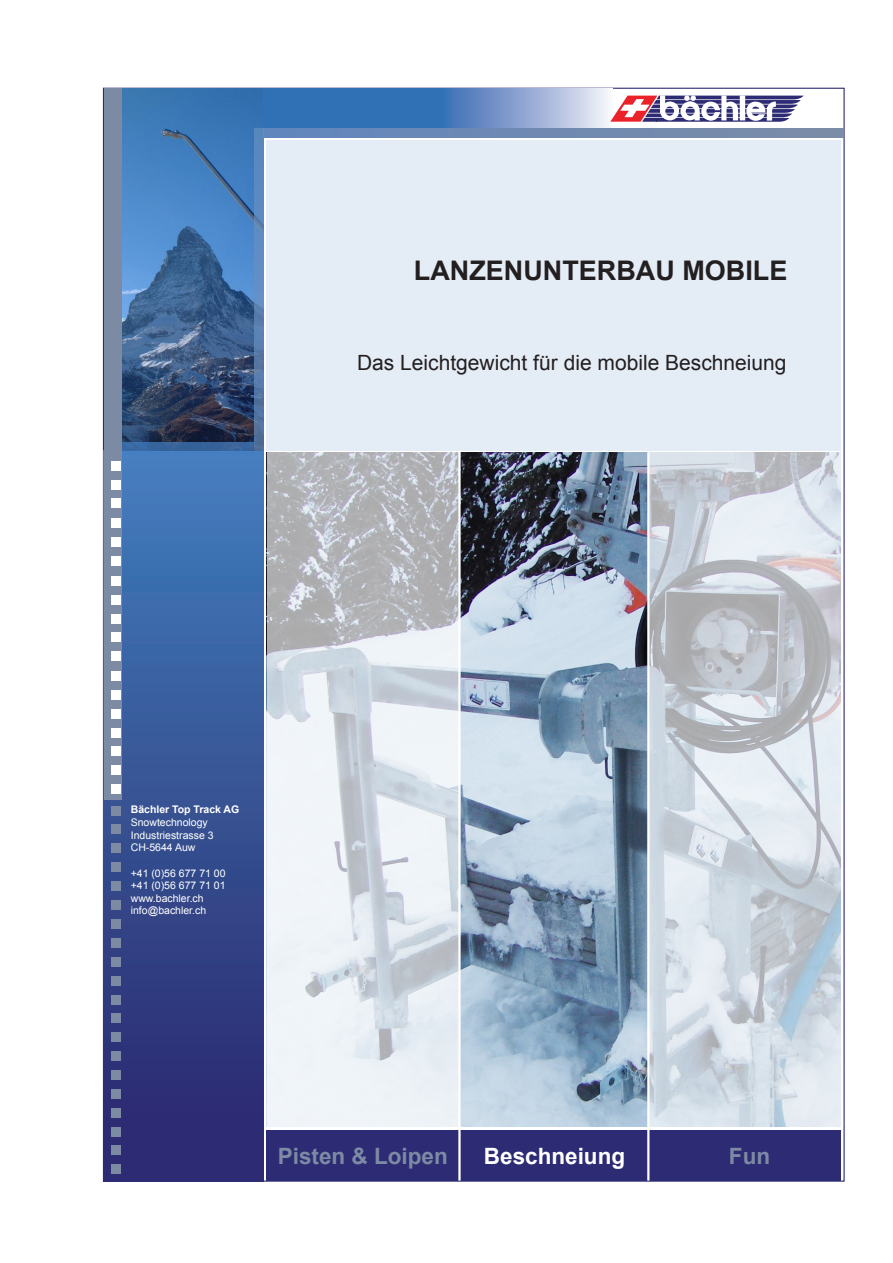
<style>
.page{position:relative;width:893px;height:1263px;background:#fff}
.page>*{position:absolute;margin:0;border:0;box-sizing:border-box;transform-origin:0 0}
.t1{font:700 27px "Arial";color:#231f20}
.t2{font:700 22.5px "Arial";color:#7d8aa4}
.t3{font:700 22.5px "Arial";color:#fff}
.t4{font:21px "Arial";color:#231f20}
.t5{font:10.5px/12.6px "Arial";color:#fff}
.t6{font:700 10.5px "Arial";color:#fff}
</style>
<div class="page">
<img style="left:121px;top:89px;width:142px;height:353px">
<svg style="left:104px;top:800px;width:17px;height:381px;background:#323d81"></svg>
<svg style="left:121px;top:442px;width:133px;height:9px"></svg>
<div style="left:267px;top:140px;width:574px;height:310px;background:#e4ecf6"></div>
<img style="left:461px;top:453px;width:186px;height:674px">
<svg style="left:263px;top:89px;width:350px;height:40px;background:#618dc4"></svg>
<div style="left:121px;top:451px;width:143px;height:731px;background:linear-gradient(to bottom,#437ebd,#2a246b)"></div>
<svg style="left:610px;top:95px;width:194px;height:28px"></svg>
<div style="left:104px;top:89px;width:17px;height:711px;background:#7d8aa4"></div>
<div style="left:111px;top:671px;width:10px;height:10px;background:#fff"></div>
<div style="left:111px;top:690px;width:10px;height:9px;background:#fff"></div>
<div style="left:111px;top:709px;width:10px;height:9px;background:#fff"></div>
<div style="left:111px;top:728px;width:10px;height:9px;background:#fff"></div>
<div style="left:111px;top:747px;width:10px;height:9px;background:#fff"></div>
<div style="left:111px;top:765px;width:10px;height:10px;background:#fff"></div>
<div style="left:111px;top:784px;width:10px;height:10px;background:#fff"></div>
<div style="left:111px;top:806px;width:10px;height:9px;background:#7d8aa4"></div>
<div style="left:111px;top:825px;width:10px;height:9px;background:#7d8aa4"></div>
<div style="left:111px;top:843px;width:10px;height:10px;background:#7d8aa4"></div>
<div style="left:111px;top:862px;width:10px;height:10px;background:#7d8aa4"></div>
<div style="left:111px;top:881px;width:10px;height:9px;background:#7d8aa4"></div>
<div style="left:111px;top:900px;width:10px;height:9px;background:#7d8aa4"></div>
<div style="left:111px;top:919px;width:10px;height:9px;background:#7d8aa4"></div>
<div style="left:111px;top:938px;width:10px;height:10px;background:#7d8aa4"></div>
<div style="left:111px;top:957px;width:10px;height:9px;background:#7d8aa4"></div>
<div style="left:111px;top:976px;width:10px;height:9px;background:#7d8aa4"></div>
<div style="left:111px;top:995px;width:10px;height:9px;background:#7d8aa4"></div>
<div style="left:111px;top:1014px;width:10px;height:9px;background:#7d8aa4"></div>
<div style="left:111px;top:1032px;width:10px;height:10px;background:#7d8aa4"></div>
<div style="left:111px;top:1051px;width:10px;height:10px;background:#7d8aa4"></div>
<div style="left:111px;top:1070px;width:10px;height:10px;background:#7d8aa4"></div>
<div style="left:111px;top:1089px;width:10px;height:9px;background:#7d8aa4"></div>
<div style="left:111px;top:1108px;width:10px;height:9px;background:#7d8aa4"></div>
<div style="left:111px;top:1127px;width:10px;height:9px;background:#7d8aa4"></div>
<div style="left:111px;top:1146px;width:10px;height:9px;background:#7d8aa4"></div>
<div style="left:111px;top:1164px;width:10px;height:10px;background:#7d8aa4"></div>
<svg style="left:264px;top:129px;width:579px;height:9px;background:#6e89b1"></svg>
<div style="left:111px;top:576px;width:10px;height:9px;background:#fff"></div>
<div style="left:111px;top:595px;width:10px;height:9px;background:#fff"></div>
<div style="left:111px;top:614px;width:10px;height:9px;background:#fff"></div>
<div style="left:111px;top:633px;width:10px;height:9px;background:#fff"></div>
<div style="left:111px;top:652px;width:10px;height:9px;background:#fff"></div>
<div style="left:267px;top:1130px;width:574px;height:51px;background:#2d2b74"></div>
<div style="left:111px;top:537px;width:10px;height:10px;background:#fff"></div>
<div style="left:111px;top:556px;width:10px;height:10px;background:#fff"></div>
<div style="left:111px;top:461px;width:10px;height:9px;background:#fff"></div>
<div style="left:111px;top:480px;width:10px;height:9px;background:#fff"></div>
<div style="left:111px;top:499px;width:10px;height:9px;background:#fff"></div>
<div style="left:111px;top:518px;width:10px;height:9px;background:#fff"></div>
<hr style="left:458px;top:451px;width:3px;height:729px;background:#fff">
<hr style="left:647px;top:452px;width:2px;height:728px;background:#fff">
<svg style="left:254px;top:129px;width:10px;height:322px;background:#5982b4"></svg>
<svg style="left:649px;top:453px;width:192px;height:674px;background:#d0d7dd"></svg>
<svg style="left:267px;top:453px;width:191px;height:674px"></svg>
<p class="t1" style="left:414px;top:253px;width:375px">LANZENUNTERBAU MOBILE</p>
<p class="t4" style="left:357px;top:349px;width:431px">Das Leichtgewicht für die mobile Beschneiung</p>
<p class="t6" style="left:131px;top:803px;width:110px">Bächler Top Track AG</p>
<p class="t5" style="left:131px;top:816px;width:84px">Snowtechnology<br>Industriestrasse 3<br>CH-5644 Auw</p>
<p class="t5" style="left:131px;top:867px;width:96px">+41 (0)56 677 71 00 +41 (0)56 677 71 01 www.bachler.ch info@bachler.ch</p>
<h2 class="t2" style="left:278px;top:1140px;width:172px">Pisten &amp; Loipen</h2>
<h2 class="t3" style="left:484px;top:1140px;width:143px">Beschneiung</h2>
<h2 class="t2" style="left:729px;top:1140px;width:43px">Fun</h2>
</div>
